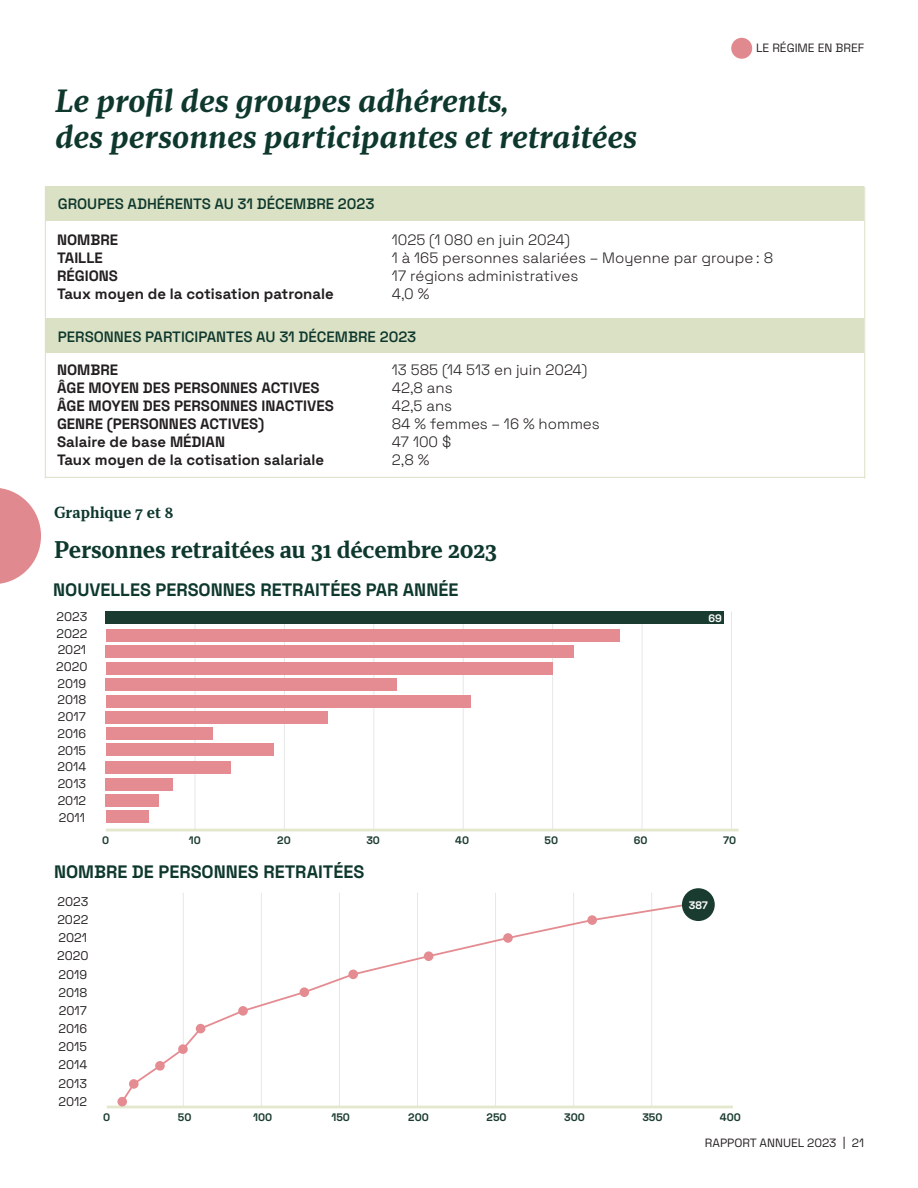
<style>
.page{position:relative;width:918px;height:1188px;background:#fff}
.page>*{position:absolute;margin:0;border:0;box-sizing:border-box;transform-origin:0 0}
.text_-_1{font:italic 700 30px/36px "Recia";color:#0e382d}
.text_-_1-2{font:700 22.5px "Recia";letter-spacing:-.01em;color:#0e382d}
.space_grotesk__italic{font:700 18px "Space Grotesk";color:#0e382d}
.space_grotesk__italic-2{font:700 15px "Space Grotesk";color:#231f20}
.space_grotesk__italic-3{font:300 15px "Space Grotesk";color:#231f20}
.space_grotesk__italic-4{font:600 15px "Space Grotesk";color:#0e382d}
.text_-_1-3{font:700 15px "Recia";color:#0e382d}
.t1{font:12.6px/16.8px "Space Grotesk";color:#231f20}
.t2{font:12px "Space Grotesk";color:#231f20}
.t3{font:700 10.95px "Space Grotesk";color:#1a3b30}
.t4{font:700 10.95px "Space Grotesk";color:#fff}
.t5{font:700 10.8px "Space Grotesk";color:#1a3b30}
.t6{font:700 10.8px "Space Grotesk";color:#fff}
</style>
<div class="page">
<div style="left:731px;top:38px;width:21px;height:21px;background:#e0898e;border-radius:50%"></div>
<hr style="left:183px;top:893px;width:1px;height:214px;background:#e6e7e9">
<hr style="left:261px;top:893px;width:1px;height:214px;background:#e6e7e9">
<hr style="left:339px;top:893px;width:1px;height:214px;background:#e6e7e9">
<hr style="left:417px;top:893px;width:1px;height:214px;background:#e6e7e9">
<hr style="left:495px;top:893px;width:1px;height:214px;background:#e6e7e9">
<hr style="left:573px;top:893px;width:1px;height:214px;background:#e6e7e9">
<hr style="left:651px;top:893px;width:1px;height:214px;background:#e6e7e9">
<svg style="left:122px;top:904px;width:572px;height:200px"></svg>
<hr style="left:107px;top:1106px;width:626px;height:2px;background:#e3e8cc">
<div style="left:117px;top:1097px;width:10px;height:9px;background:#e48c91;border-radius:50%"></div>
<div style="left:129px;top:1079px;width:10px;height:10px;background:#e48c91;border-radius:50%"></div>
<div style="left:155px;top:1061px;width:10px;height:10px;background:#e48c91;border-radius:50%"></div>
<div style="left:178px;top:1044px;width:10px;height:10px;background:#e48c91;border-radius:50%"></div>
<div style="left:196px;top:1024px;width:9px;height:9px;background:#e48c91;border-radius:50%"></div>
<div style="left:238px;top:1006px;width:10px;height:10px;background:#e48c91;border-radius:50%"></div>
<div style="left:300px;top:987px;width:9px;height:10px;background:#e48c91;border-radius:50%"></div>
<div style="left:424px;top:951px;width:9px;height:10px;background:#e48c91;border-radius:50%"></div>
<div style="left:503px;top:933px;width:10px;height:10px;background:#e48c91;border-radius:50%"></div>
<div style="left:587px;top:915px;width:10px;height:10px;background:#e48c91;border-radius:50%"></div>
<div style="left:682px;top:888px;width:33px;height:33px;background:#1a3b30;border-radius:50%"></div>
<div style="left:348px;top:970px;width:10px;height:9px;background:#e48c91;border-radius:50%"></div>
<hr style="left:195px;top:623px;width:1px;height:207px;background:#e6e7e9">
<hr style="left:284px;top:623px;width:1px;height:207px;background:#e6e7e9">
<hr style="left:374px;top:623px;width:1px;height:207px;background:#e6e7e9">
<hr style="left:463px;top:623px;width:1px;height:207px;background:#e6e7e9">
<hr style="left:552px;top:623px;width:1px;height:207px;background:#e6e7e9">
<hr style="left:642px;top:623px;width:1px;height:207px;background:#e6e7e9">
<hr style="left:731px;top:611px;width:1px;height:219px;background:#e6e7e9">
<hr style="left:106px;top:829px;width:633px;height:2px;background:#e3e8cc">
<div style="left:106px;top:645px;width:468px;height:13px;background:#e48c91"></div>
<div style="left:106px;top:629px;width:513px;height:12px;background:#e48c91"></div>
<div style="left:106px;top:810px;width:42px;height:13px;background:#e48c91"></div>
<div style="left:106px;top:662px;width:447px;height:13px;background:#e48c91"></div>
<div style="left:106px;top:678px;width:291px;height:13px;background:#e48c91"></div>
<div style="left:106px;top:695px;width:365px;height:13px;background:#e48c91"></div>
<div style="left:106px;top:711px;width:222px;height:13px;background:#e48c91"></div>
<div style="left:106px;top:727px;width:106px;height:13px;background:#e48c91"></div>
<div style="left:106px;top:744px;width:167px;height:12px;background:#e48c91"></div>
<div style="left:106px;top:761px;width:125px;height:13px;background:#e48c91"></div>
<div style="left:106px;top:778px;width:67px;height:13px;background:#e48c91"></div>
<div style="left:106px;top:794px;width:53px;height:13px;background:#e48c91"></div>
<div style="left:106px;top:612px;width:618px;height:12px;background:#1a3b30"></div>
<svg style="left:0;top:488px;width:41px;height:96px"></svg>
<div style="left:45px;top:187px;width:819px;height:34px;background:#dae1c4"></div>
<div style="left:45px;top:318px;width:819px;height:35px;background:#dae1c4"></div>
<hr style="left:45px;top:187px;width:1px;height:292px;background:#dae1c4">
<hr style="left:864px;top:187px;width:1px;height:292px;background:#dae1c4">
<hr style="left:46px;top:477px;width:819px;height:1px;background:#dae1c4">
<p class="text_-_1" style="left:54px;top:83px;width:583px">Le profil des groupes adhérents,<br>des personnes participantes et retraitées</p>
<p class="space_grotesk__italic-4" style="left:58px;top:192px;width:318px">GROUPES ADHÉRENTS AU 31 DÉCEMBRE 2023</p>
<p class="t2" style="left:756px;top:39px;width:110px">LE RÉGIME EN BREF</p>
<p class="space_grotesk__italic-2" style="left:57px;top:228px;width:63px">NOMBRE</p>
<p class="space_grotesk__italic-2" style="left:57px;top:246px;width:47px">TAILLE</p>
<p class="space_grotesk__italic-2" style="left:57px;top:264px;width:62px">RÉGIONS</p>
<p class="space_grotesk__italic-2" style="left:57px;top:282px;width:278px">Taux moyen de la cotisation patronale</p>
<p class="space_grotesk__italic-3" style="left:392px;top:229px;width:180px">1025 (1 080 en juin 2024)</p>
<p class="space_grotesk__italic-3" style="left:392px;top:247px;width:383px">1 à 165 personnes salariées – Moyenne par groupe : 8</p>
<p class="space_grotesk__italic-3" style="left:392px;top:265px;width:188px">17 régions administratives</p>
<p class="space_grotesk__italic-3" style="left:392px;top:283px;width:39px">4,0 %</p>
<p class="space_grotesk__italic-4" style="left:58px;top:325px;width:360px">PERSONNES PARTICIPANTES AU 31 DÉCEMBRE 2023</p>
<p class="space_grotesk__italic-2" style="left:57px;top:358px;width:63px">NOMBRE</p>
<p class="space_grotesk__italic-2" style="left:57px;top:376px;width:264px">ÂGE MOYEN DES PERSONNES ACTIVES</p>
<p class="space_grotesk__italic-2" style="left:57px;top:394px;width:278px">ÂGE MOYEN DES PERSONNES INACTIVES</p>
<p class="space_grotesk__italic-2" style="left:57px;top:412px;width:209px">GENRE (PERSONNES ACTIVES)</p>
<p class="space_grotesk__italic-2" style="left:57px;top:430px;width:170px">Salaire de base MÉDIAN</p>
<p class="space_grotesk__italic-2" style="left:57px;top:448px;width:269px">Taux moyen de la cotisation salariale</p>
<p class="space_grotesk__italic-3" style="left:392px;top:359px;width:197px">13 585 (14 513 en juin 2024)</p>
<p class="space_grotesk__italic-3" style="left:392px;top:377px;width:62px">42,8 ans</p>
<p class="space_grotesk__italic-3" style="left:392px;top:395px;width:62px">42,5 ans</p>
<p class="space_grotesk__italic-3" style="left:392px;top:413px;width:210px">84 % femmes – 16 % hommes</p>
<p class="space_grotesk__italic-3" style="left:392px;top:431px;width:61px">47 100 $</p>
<p class="space_grotesk__italic-3" style="left:392px;top:449px;width:39px">2,8 %</p>
<p class="text_-_1-3" style="left:54px;top:502px;width:121px">Graphique 7 et 8</p>
<p class="text_-_1-2" style="left:54px;top:535px;width:445px">Personnes retraitées au 31 décembre 2023</p>
<p class="space_grotesk__italic" style="left:53px;top:576px;width:407px">NOUVELLES PERSONNES RETRAITÉES PAR ANNÉE</p>
<p class="t1" style="left:56px;top:607px;width:33px">2023<br>2022<br>2021<br>2020<br>2019<br>2018<br>2017<br>2016<br>2015<br>2014<br>2013<br>2012<br>2011</p>
<p class="t5" style="left:102px;top:831px;width:9px">0</p>
<p class="t5" style="left:189px;top:831px;width:13px">10</p>
<p class="t5" style="left:277px;top:831px;width:15px">20</p>
<p class="t5" style="left:366px;top:831px;width:15px">30</p>
<p class="t5" style="left:455px;top:831px;width:15px">40</p>
<p class="t5" style="left:545px;top:831px;width:15px">50</p>
<p class="t5" style="left:634px;top:831px;width:15px">60</p>
<p class="t5" style="left:723px;top:831px;width:15px">70</p>
<p class="t6" style="left:709px;top:610px;width:15px">69</p>
<p class="space_grotesk__italic" style="left:54px;top:858px;width:312px">NOMBRE DE PERSONNES RETRAITÉES</p>
<p class="t1" style="left:57px;top:892px;width:33px;line-height:18.1px">2023<br>2022<br>2021<br>2020<br>2019<br>2018<br>2017<br>2016<br>2015<br>2014<br>2013<br>2012</p>
<p class="t3" style="left:103px;top:1108px;width:9px">0</p>
<p class="t3" style="left:178px;top:1108px;width:15px">50</p>
<p class="t3" style="left:253px;top:1108px;width:21px">100</p>
<p class="t3" style="left:331px;top:1108px;width:20px">150</p>
<p class="t3" style="left:408px;top:1108px;width:22px">200</p>
<p class="t3" style="left:487px;top:1108px;width:22px">250</p>
<p class="t3" style="left:564px;top:1108px;width:22px">300</p>
<p class="t3" style="left:642px;top:1108px;width:22px">350</p>
<p class="t3" style="left:720px;top:1108px;width:23px">400</p>
<p class="t4" style="left:689px;top:896px;width:21px">387</p>
<p class="t2" style="left:705px;top:1134px;width:161px">RAPPORT ANNUEL 2023 | 21</p>
</div>
